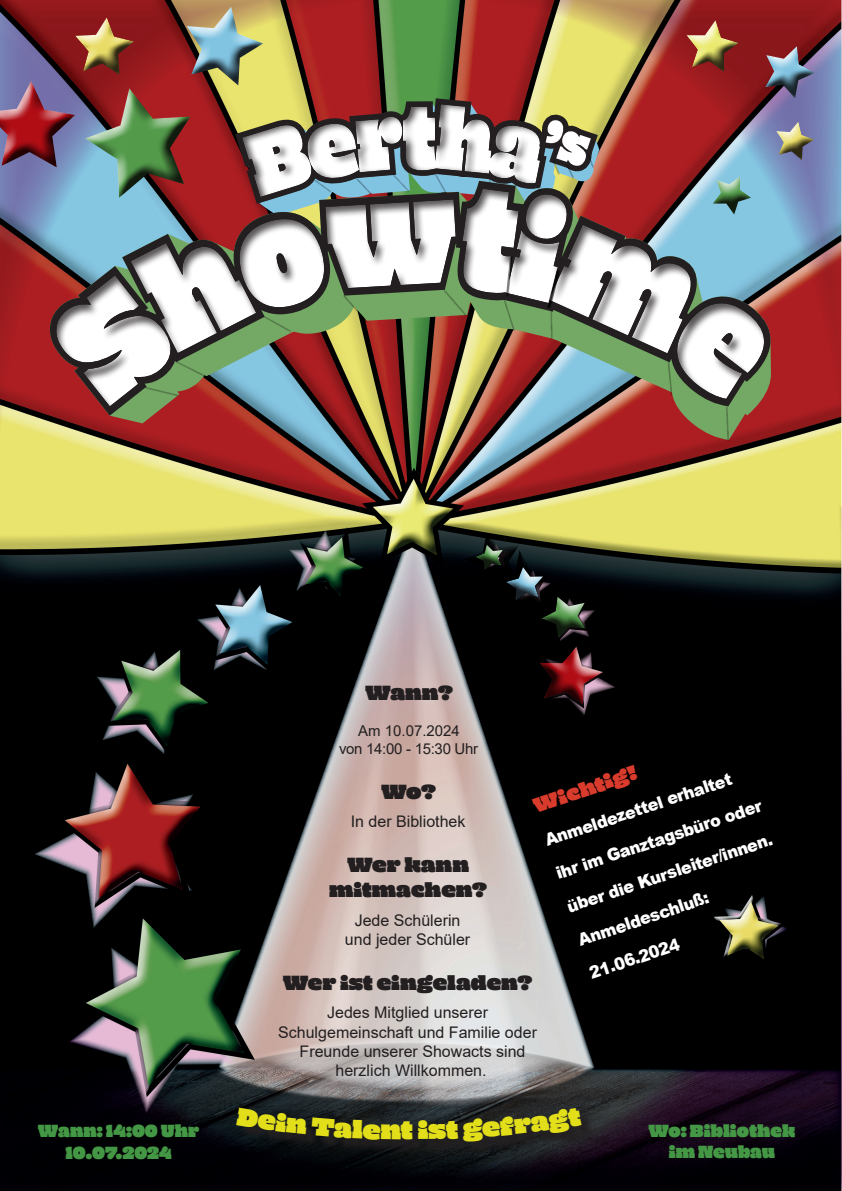
<style>
.page{position:relative;width:842px;height:1191px;background:#fff}
.page>*{position:absolute;margin:0;border:0;box-sizing:border-box;transform-origin:0 0}
.t1{font:26px "Mighty Slab One";color:#e2df1a}
.t2{font:21px/25.2px "Mighty Slab One";color:#231f20;text-align:center}
.t3{font:21px "Mighty Slab One";color:#d93b2c}
.t4{font:18px/21.6px "Mighty Slab One";color:#449744;text-align:center;scale:.93 1}
.t5{font:900 17px/34.9px "Arial";color:#fff;scale:.96 1}
.t6{font:16px/19.2px "Arial";color:#231f20;text-align:center}
.t7{font:15px/18px "Arial";letter-spacing:-.02em;color:#231f20;text-align:center}
</style>
<div class="page">
<img style="left:0;top:0;width:842px;height:1191px">
<svg style="left:239px;top:1110px;width:356px;height:45px"></svg>
<svg style="left:44px;top:416px;width:727px;height:24px"></svg>
<svg style="left:44px;top:181px;width:737px;height:235px"></svg>
<svg style="left:51px;top:186px;width:721px;height:223px"></svg>
<div style="left:56px;top:188px;width:709px;height:220px;background:#231f20;opacity:.75"></div>
<svg style="left:252px;top:1036px;width:314px;height:53px"></svg>
<svg style="left:143px;top:386px;width:36px;height:11px"></svg>
<svg style="left:174px;top:360px;width:33px;height:18px"></svg>
<svg style="left:262px;top:315px;width:30px;height:18px"></svg>
<svg style="left:342px;top:293px;width:27px;height:31px"></svg>
<svg style="left:442px;top:288px;width:26px;height:29px"></svg>
<svg style="left:666px;top:361px;width:8px;height:36px"></svg>
<svg style="left:725px;top:405px;width:5px;height:37px"></svg>
<svg style="left:546px;top:268px;width:15px;height:72px"></svg>
<svg style="left:502px;top:255px;width:14px;height:77px"></svg>
<svg style="left:757px;top:39px;width:63px;height:63px"></svg>
<svg style="left:706px;top:169px;width:51px;height:50px"></svg>
<div style="left:685px;top:19px;width:55px;height:54px;background:#231f20;opacity:.94"></div>
<svg style="left:773px;top:119px;width:43px;height:43px"></svg>
<svg style="left:0;top:3px;width:605px;height:213px"></svg>
<svg style="left:461px;top:529px;width:155px;height:192px"></svg>
<svg style="left:236px;top:1107px;width:165px;height:32px"></svg>
<svg style="left:418px;top:1107px;width:164px;height:35px"></svg>
<p class="t4" style="left:38px;top:1118px;width:175px">Wann: 14:00 Uhr<br>10.07.2024</p>
<h2 class="t2" style="left:365px;top:678px;width:90px">Wann?</h2>
<p class="t7" style="left:339px;top:722px;width:141px">Am 10.07.2024<br>von 14:00 - 15:30 Uhr</p>
<h2 class="t2" style="left:381px;top:777px;width:57px">Wo?</h2>
<p class="t6" style="left:351px;top:812px;width:116px">In der Bibliothek</p>
<h2 class="t2" style="left:329px;top:850px;width:159px">Wer kann mitmachen?</h2>
<p class="t6" style="left:345px;top:910px;width:127px">Jede Schülerin und jeder Schüler</p>
<h2 class="t2" style="left:283px;top:968px;width:251px">Wer ist eingeladen?</h2>
<p class="t6" style="left:327px;top:1003px;width:162px">Jedes Mitglied unserer</p>
<p class="t6" style="left:278px;top:1022px;width:260px">Schulgemeinschaft und Familie oder</p>
<p class="t6" style="left:300px;top:1041px;width:227px">Freunde unserer Showacts sind</p>
<p class="t6" style="left:335px;top:1060px;width:153px">herzlich Willkommen.</p>
<h2 class="t3" style="left:529px;top:792px;width:109px;rotate:-19deg">Wichtig!</h2>
<p class="t5" style="left:539px;top:824px;width:227px;rotate:-19deg">Anmeldezettel erhaltet ihr im Ganztagsbüro oder über die Kursleiter/innen.<br>Anmeldeschluß:<br>21.06.2024</p>
<h1 class="t1" style="left:401px;top:1111px;width:14px">t</h1>
<p class="t4" style="left:649px;top:1118px;width:159px">Wo: Bibliothek im Neubau</p>
</div>
